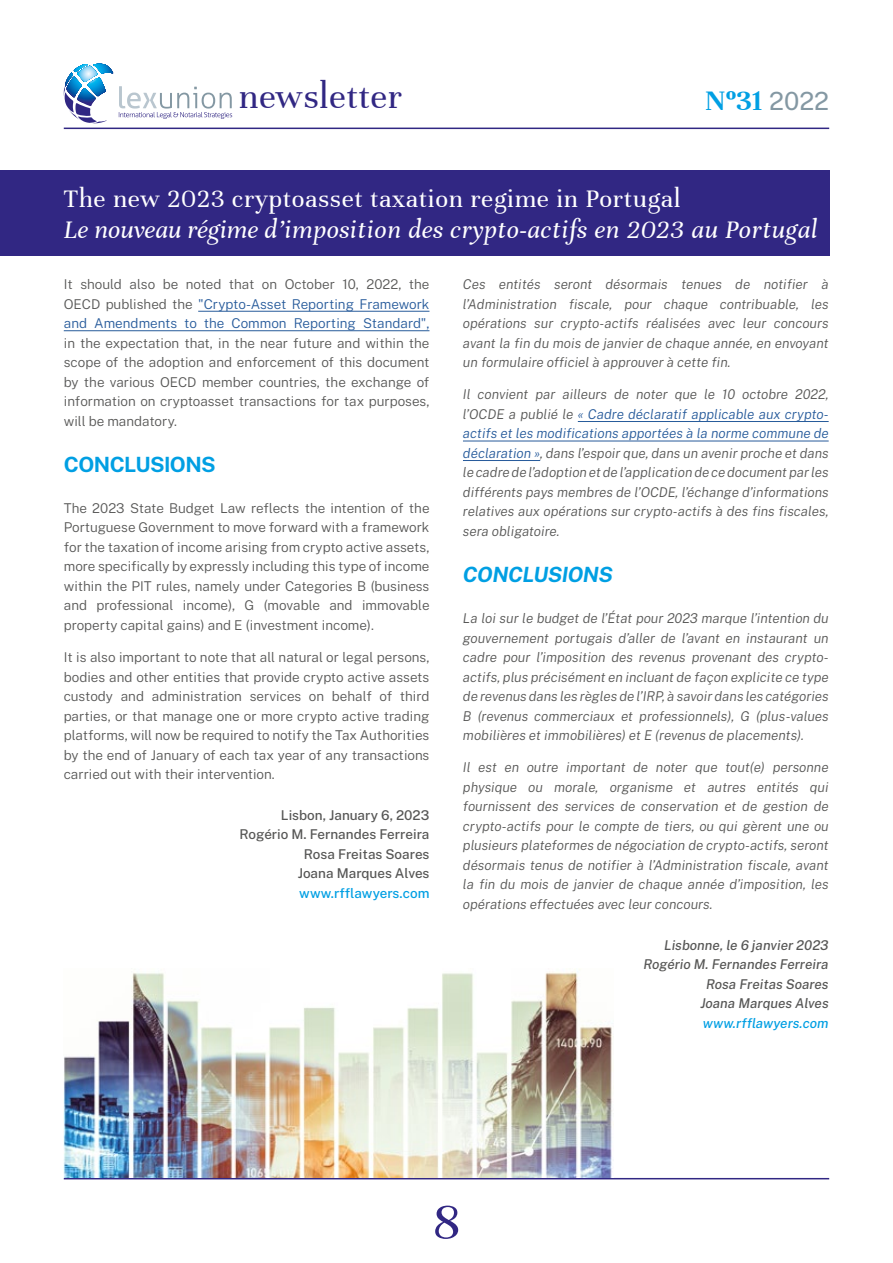
<style>
.page{position:relative;width:893px;height:1263px;background:#fff}
.page>*{position:absolute;margin:0;border:0;box-sizing:border-box;transform-origin:0 0}
.t1{font:54px "Unna";color:#312783}
.t2{font:37.5px "Unna";letter-spacing:.01em;color:#312783}
.t3{font:700 30.3px "Unna";color:#009fe3}
.t4{font:italic 27px "Unna";letter-spacing:.025em;color:#fff}
.t5{font:27px "Unna";letter-spacing:.025em;color:#fff}
.t6{font:100 21px "Public Sans";letter-spacing:-.025em;color:#009fe3}
.t7{font:italic 100 21px "Public Sans";letter-spacing:-.025em;color:#009fe3}
.t8{font:italic 100 13.5px/19.5px "Public Sans";color:#575756;text-align:justify}
.t9{font:100 13.5px/19.5px "Public Sans";color:#575756;text-align:justify}
.t10{font:100 13.5px/19.5px "Public Sans";color:#275b9b;text-align:justify}
.t11{font:italic 100 13.5px/19.5px "Public Sans";color:#575756;text-align:right}
.t12{font:100 13.5px/19.5px "Public Sans";color:#575756;text-align:right}
.t13{font:100 13.5px "Public Sans";color:#009fe3}
.t14{font:italic 100 13.5px "Public Sans";color:#009fe3}
.s1{font-family:"Public Sans";font-weight:100;font-size:25.05px;color:#8498a3}
.s2{color:#575756}
.s3{color:#275b9b}
</style>
<div class="page">
<hr style="left:64px;top:128px;width:765px;height:1px;background:#312783">
<hr style="left:64px;top:1178px;width:765px;height:1px;background:#312783">
<svg style="left:119px;top:86px;width:113px;height:33px"></svg>
<svg style="left:64px;top:64px;width:49px;height:34px"></svg>
<img style="left:64px;top:971px;width:549px;height:207px">
<hr style="left:198px;top:311px;width:231px;height:1px;background:#275b9b">
<hr style="left:64px;top:330px;width:365px;height:1px;background:#275b9b">
<hr style="left:578px;top:421px;width:251px;height:1px;background:#275b9b">
<hr style="left:463px;top:440px;width:366px;height:1px;background:#275b9b">
<hr style="left:463px;top:460px;width:77px;height:1px;background:#275b9b">
<div style="left:0;top:170px;width:829px;height:85px;background:#312783"></div>
<h2 class="t2" style="left:239px;top:75px;width:165px">newsletter</h2>
<h3 class="t3" style="left:705px;top:83px;width:125px">Nº31 <span class="s1">2022</span></h3>
<h3 class="t5" style="left:64px;top:183px;width:618px">The new 2023 cryptoasset taxation regime in Portugal</h3>
<h3 class="t4" style="left:64px;top:214px;width:755px">Le nouveau régime d’imposition des crypto-actifs en 2023 au Portugal</h3>
<p class="t10" style="left:64px;top:274px;width:367px"><span class="s2">It should also be noted that on October 10, 2022, the OECD published the</span> "Crypto-Asset Reporting Framework and Amendments to the Common Reporting Standard",</p>
<p class="t9" style="left:64px;top:332px;width:367px">in the expectation that, in the near future and within the scope of the adoption and enforcement of this document by the various OECD member countries, the exchange of information on cryptoasset transactions for tax purposes, will be mandatory.</p>
<h3 class="t6" style="left:64px;top:449px;width:154px">CONCLUSIONS</h3>
<p class="t9" style="left:64px;top:497px;width:367px">The 2023 State Budget Law reflects the intention of the Portuguese Government to move forward with a framework for the taxation of income arising from crypto active assets, more specifically by expressly including this type of income within the PIT rules, namely under Categories B (business and professional income), G (movable and immovable property capital gains) and E (investment income).</p>
<p class="t9" style="left:64px;top:647px;width:367px">It is also important to note that all natural or legal persons, bodies and other entities that provide crypto active assets custody and administration services on behalf of third parties, or that manage one or more crypto active trading platforms, will now be required to notify the Tax Authorities by the end of January of each tax year of any transactions carried out with their intervention.</p>
<p class="t12" style="left:240px;top:804px;width:191px">Lisbon, January 6, 2023<br>Rogério M. Fernandes Ferreira<br>Rosa Freitas Soares<br>Joana Marques Alves</p>
<p class="t13" style="left:299px;top:883px;width:132px">www.rfflawyers.com</p>
<p class="t8" style="left:463px;top:274px;width:367px">Ces entités seront désormais tenues de notifier à l’Administration fiscale, pour chaque contribuable, les opérations sur crypto-actifs réalisées avec leur concours avant la fin du mois de janvier de chaque année, en envoyant un formulaire officiel à approuver à cette fin.</p>
<p class="t8" style="left:463px;top:384px;width:367px">Il convient par ailleurs de noter que le 10 octobre 2022, l’OCDE a publié le <span class="s3">« Cadre déclaratif applicable aux crypto&shy;actifs et les modifications apportées à la norme commune de déclaration »</span>, dans l’espoir que, dans un avenir proche et dans le cadre de l’adoption et de l’application de ce document par les différents pays membres de l’OCDE, l’échange d’informations relatives aux opérations sur crypto-actifs à des fins fiscales, sera obligatoire.</p>
<h3 class="t7" style="left:463px;top:561px;width:152px">CONCLUSIONS</h3>
<p class="t8" style="left:463px;top:608px;width:367px">La loi sur le budget de l’État pour 2023 marque l’intention du gouvernement portugais d’aller de l’avant en instaurant un cadre pour l’imposition des revenus provenant des crypto&shy;actifs, plus précisément en incluant de façon explicite ce type de revenus dans les règles de l’IRP, à savoir dans les catégories B (revenus commerciaux et professionnels), G (plus-values mobilières et immobilières) et E (revenus de placements).</p>
<p class="t8" style="left:463px;top:757px;width:367px">Il est en outre important de noter que tout(e) personne physique ou morale, organisme et autres entités qui fournissent des services de conservation et de gestion de crypto-actifs pour le compte de tiers, ou qui gèrent une ou plusieurs plateformes de négociation de crypto-actifs, seront désormais tenus de notifier à l’Administration fiscale, avant la fin du mois de janvier de chaque année d’imposition, les opérations effectuées avec leur concours.</p>
<p class="t11" style="left:643px;top:935px;width:187px">Lisbonne, le 6 janvier 2023<br>Rogério M. Fernandes Ferreira<br>Rosa Freitas Soares<br>Joana Marques Alves</p>
<p class="t14" style="left:703px;top:1014px;width:127px">www.rfflawyers.com</p>
<h1 class="t1" style="left:433px;top:1191px;width:28px">8</h1>
</div>
